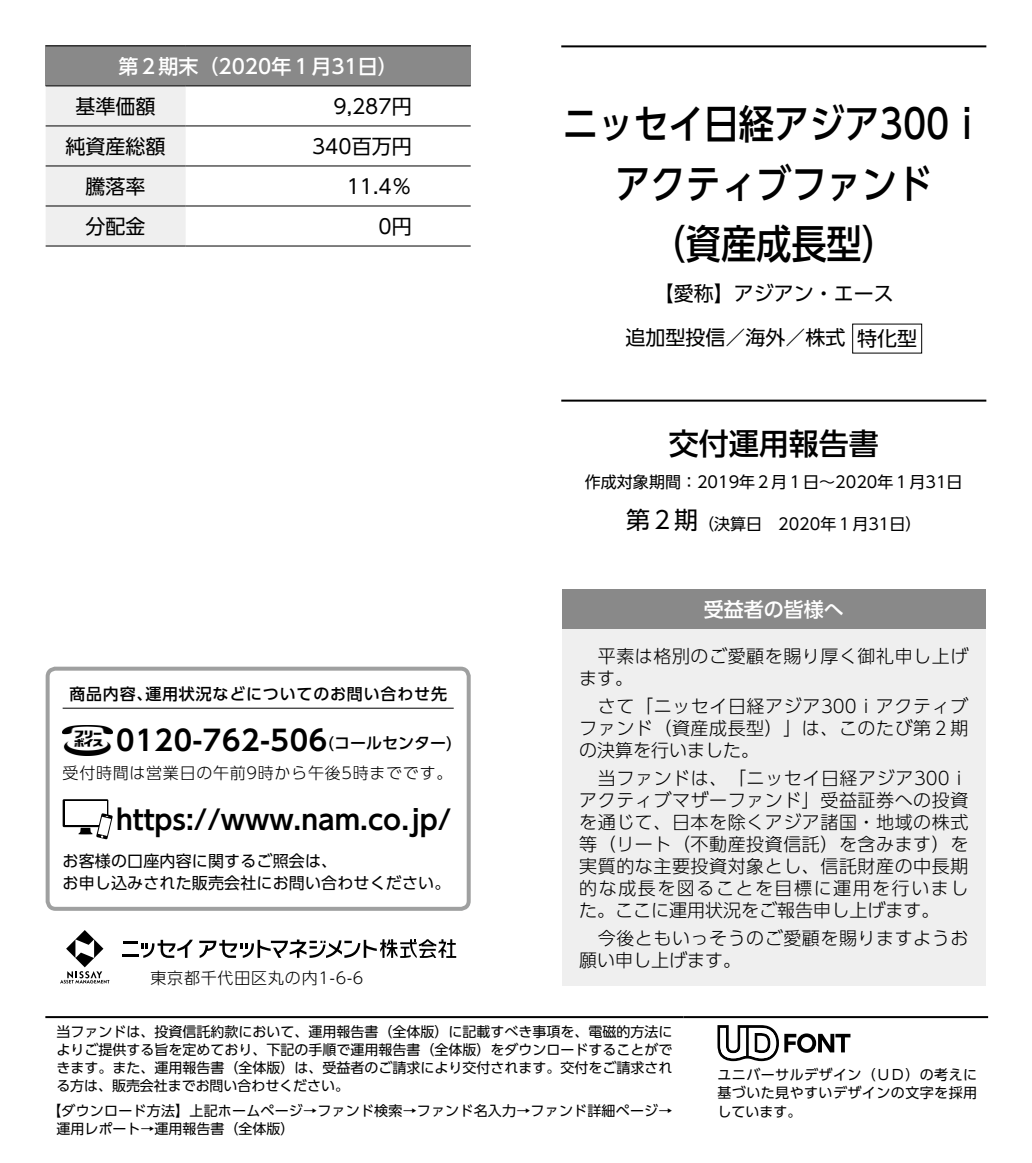
<style>
.page{position:relative;width:1032px;height:1163px;background:#fff}
.page>*{position:absolute;margin:0;border:0;box-sizing:border-box;transform-origin:0 0}
.t1{font:500 40px/60px "UD Shin Go Pro";color:#000;text-align:center;scale:.88 1}
.t2{font:500 30px "UD Shin Go Pro";color:#000}
.t3{font:700 28px "UD Shin Go Pro De";letter-spacing:.025em;color:#000}
.t4{font:700 27px "UD Shin Go Pro De";color:#000}
.t5{font:20px "UD Shin Go Pro";color:#000}
.t6{font:500 20px "UD Shin Go Pro";color:#fff}
.t7{font:300 18px/22px "UD Shin Go Pro";letter-spacing:.03em;color:#000}
.t8{font:16px/22px "UD Shin Go Pro";letter-spacing:.01em;color:#000}
.t9{font:300 16px "UD Shin Go Pro";letter-spacing:.045em;color:#000}
.t10{font:500 16px "UD Shin Go Pro";letter-spacing:.05em;color:#000}
.t11{font:14px/18px "UD Shin Go Pro";letter-spacing:.015em;color:#000;text-align:justify}
.s1{font-family:"UD Shin Go Pro";font-weight:500;font-size:16px}
.s2{font-size:24px}
</style>
<div class="page">
<svg style="left:60px;top:930px;width:49px;height:53px"></svg>
<svg style="left:122px;top:939px;width:71px;height:18px"></svg>
<svg style="left:199px;top:939px;width:257px;height:19px"></svg>
<hr style="left:63px;top:707px;width:391px;height:1px;background:#000">
<img style="left:63px;top:725px;width:50px;height:30px">
<svg style="left:63px;top:799px;width:45px;height:28px"></svg>
<div style="left:65px;top:801px;width:41px;height:23px;background:#fff"></div>
<svg style="left:78px;top:813px;width:35px;height:26px"></svg>
<div style="left:46px;top:666px;width:425px;height:244px;border:4px solid #9fa0a0;border-radius:8px"></div>
<hr style="left:45px;top:1015px;width:638px;height:2px;background:#000">
<hr style="left:683px;top:1015px;width:305px;height:2px;background:#000">
<svg style="left:717px;top:1025px;width:133px;height:35px"></svg>
<div style="left:46px;top:46px;width:425px;height:40px;background:#898989"></div>
<div style="left:46px;top:86px;width:140px;height:159px;background:#efefef"></div>
<hr style="left:46px;top:45px;width:140px;height:1px;background:#000">
<hr style="left:186px;top:45px;width:285px;height:1px;background:#000">
<hr style="left:46px;top:85px;width:140px;height:1px;background:#000">
<hr style="left:186px;top:85px;width:285px;height:1px;background:#000">
<hr style="left:46px;top:125px;width:140px;height:1px;background:#000">
<hr style="left:186px;top:125px;width:285px;height:1px;background:#000">
<hr style="left:46px;top:165px;width:140px;height:1px;background:#000">
<hr style="left:186px;top:165px;width:285px;height:1px;background:#000">
<hr style="left:46px;top:205px;width:140px;height:1px;background:#000">
<hr style="left:186px;top:205px;width:285px;height:1px;background:#000">
<hr style="left:46px;top:245px;width:140px;height:1px;background:#000">
<hr style="left:186px;top:245px;width:285px;height:1px;background:#000">
<hr style="left:561px;top:45px;width:425px;height:2px;background:#000">
<hr style="left:561px;top:399px;width:425px;height:2px;background:#000">
<div style="left:852px;top:323px;width:70px;height:30px;border:1px solid #000"></div>
<div style="left:562px;top:589px;width:423px;height:40px;background:#898989"></div>
<div style="left:562px;top:629px;width:423px;height:356px;background:#efefef"></div>
<h3 class="t6" style="left:119px;top:50px;width:281px">第２期末（2020年１月31日）</h3>
<h3 class="t5" style="left:76px;top:90px;width:81px">基準価額</h3>
<h3 class="t5" style="left:333px;top:90px;width:80px">9,287円</h3>
<h3 class="t5" style="left:66px;top:130px;width:101px">純資産総額</h3>
<h3 class="t5" style="left:312px;top:130px;width:101px">340百万円</h3>
<h3 class="t5" style="left:86px;top:170px;width:61px">騰落率</h3>
<h3 class="t5" style="left:347px;top:170px;width:66px">11.4％</h3>
<h3 class="t5" style="left:86px;top:210px;width:61px">分配金</h3>
<h3 class="t5" style="left:378px;top:210px;width:35px">0円</h3>
<p class="t10" style="left:69px;top:681px;width:379px">商品内容､運用状況などについてのお問い合わせ先</p>
<h3 class="t3" style="left:116px;top:717px;width:338px">0120-762-506<span class="s1">(コールセンター)</span></h3>
<p class="t9" style="left:63px;top:760px;width:391px">受付時間は営業日の午前9時から午後5時までです。</p>
<h3 class="t4" style="left:116px;top:797px;width:337px">https://www.nam.co.jp/</h3>
<p class="t8" style="left:63px;top:849px;width:389px">お客様の口座内容に関するご照会は、<br>お申し込みされた販売会社にお問い合わせください。</p>
<p class="t9" style="left:150px;top:964px;width:214px">東京都千代田区丸の内1-6-6</p>
<h1 class="t1" style="left:563px;top:92px;width:481px">ニッセイ日経アジア300ｉアクティブファンド<br>（資産成長型）</h1>
<h3 class="t5" style="left:654px;top:277px;width:241px">【愛称】アジアン・エース</h3>
<h3 class="t5" style="left:625px;top:321px;width:293px">追加型投信／海外／株式特化型</h3>
<h2 class="t2" style="left:669px;top:419px;width:211px">交付運用報告書</h2>
<p class="t8" style="left:585px;top:470px;width:379px">作成対象期間：2019年２月１日～2020年１月31日</p>
<p class="t8" style="left:626px;top:512px;width:297px"><span class="s2">第２期</span>（決算日　2020年１月31日）</p>
<h3 class="t6" style="left:704px;top:593px;width:141px">受益者の皆様へ</h3>
<p class="t7" style="left:579px;top:644px;width:391px">　平素は格別のご愛顧を賜り厚く御礼申し上げます。</p>
<p class="t7" style="left:579px;top:694px;width:391px;text-align:justify">　さて「ニッセイ日経アジア300ｉアクティブファンド（資産成長型）」は、このたび第２期の決算を行いました。</p>
<p class="t7" style="left:579px;top:766px;width:391px;text-align:justify">　当ファンドは、「ニッセイ日経アジア300ｉアクティブマザーファンド」受益証券への投資を通じて、日本を除くアジア諸国・地域の株式等（リート（不動産投資信託）を含みます）を実質的な主要投資対象とし、信託財産の中長期的な成長を図ることを目標に運用を行いました。ここに運用状況をご報告申し上げます。</p>
<p class="t7" style="left:579px;top:926px;width:391px">　今後ともいっそうのご愛顧を賜りますようお願い申し上げます。</p>
<p class="t11" style="left:56px;top:1022px;width:617px">当ファンドは、投資信託約款において、運用報告書（全体版）に記載すべき事項を、電磁的方法によりご提供する旨を定めており、下記の手順で運用報告書（全体版）をダウンロードすることができます。また、運用報告書（全体版）は、受益者のご請求により交付されます。交付をご請求される方は、販売会社までお問い合わせください。</p>
<p class="t11" style="left:56px;top:1100px;width:618px;text-indent:-9px">【ダウンロード方法】上記ホームページ→ファンド検索→ファンド名入力→ファンド詳細ページ→運用レポート→運用報告書（全体版）</p>
<p class="t11" style="left:717px;top:1065px;width:261px">ユニバーサルデザイン（ＵＤ）の考えに基づいた見やすいデザインの文字を採用しています。</p>
</div>
